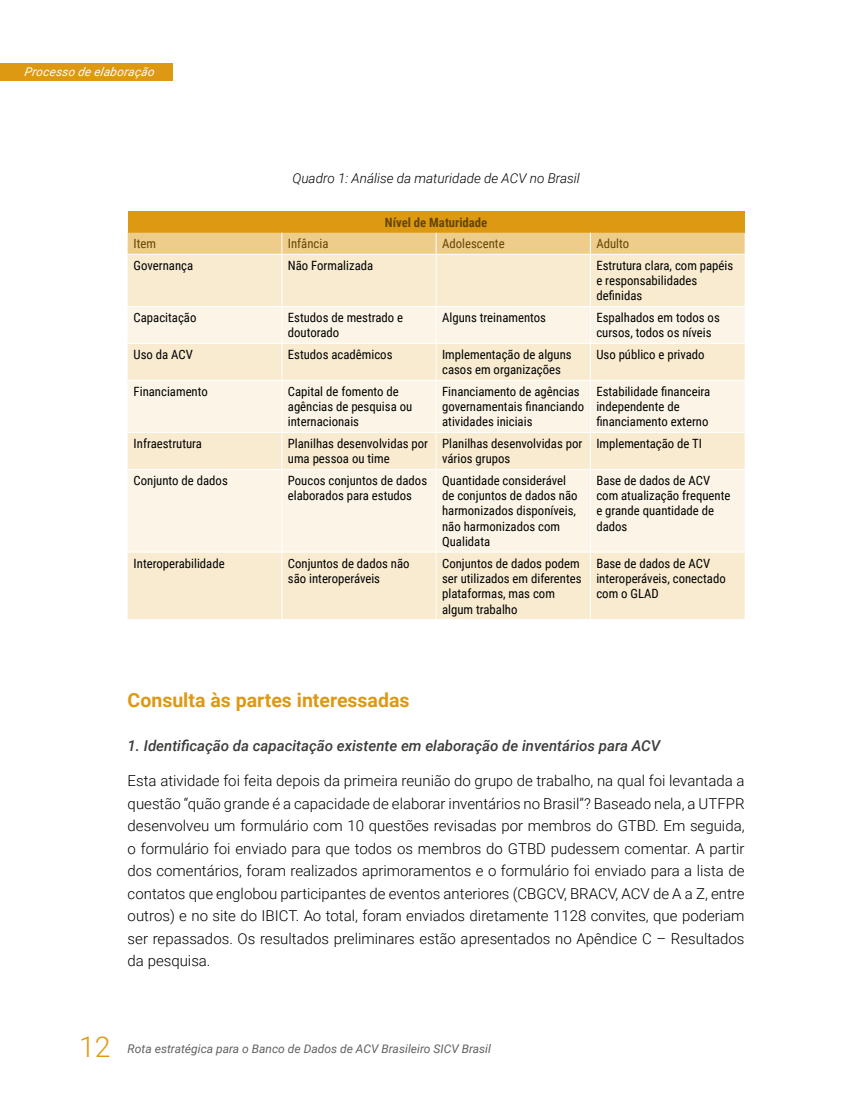
<style>
.page{position:relative;width:851px;height:1106px;background:#fff}
.page>*{position:absolute;margin:0;border:0;box-sizing:border-box;transform-origin:0 0}
.t1{font:300 28.5px "Roboto";color:#de9913}
.t2{font:700 19.5px "Roboto";color:#de9913}
.t3{font:300 15px/22.5px "Roboto";color:#000;text-align:justify}
.t4{font:italic 500 15px "Roboto";color:#3c3c3b}
.t5{font:italic 300 13.5px "Roboto";color:#000}
.t6{font:12.75px/15.3px "Roboto Condensed";color:#000}
.t7{font:12.75px "Roboto Condensed";color:#644605}
.t8{font:700 12.75px "Roboto Condensed";color:#644605}
.t9{font:italic 12px "Roboto";color:#616160}
.t10{font:italic 12px "Roboto";color:#fff}
</style>
<div class="page">
<div style="left:0;top:64px;width:173px;height:17px;background:#de9913"></div>
<div style="left:128px;top:211px;width:616px;height:22px;background:#de9913"></div>
<div style="left:128px;top:255px;width:616px;height:364px;background:#f8ebd0"></div>
<svg style="left:128px;top:307px;width:616px;height:244px;background:#faf2e0"></svg>
<hr style="left:281px;top:255px;width:1px;height:51px;background:#fff">
<hr style="left:435px;top:255px;width:1px;height:51px;background:#fff">
<hr style="left:590px;top:255px;width:1px;height:51px;background:#fff">
<hr style="left:128px;top:306px;width:154px;height:1px;background:#fff">
<hr style="left:282px;top:306px;width:154px;height:1px;background:#fff">
<hr style="left:281px;top:307px;width:1px;height:36px;background:#fff">
<hr style="left:436px;top:306px;width:154px;height:1px;background:#fff">
<hr style="left:435px;top:307px;width:1px;height:36px;background:#fff">
<hr style="left:590px;top:306px;width:154px;height:1px;background:#fff">
<hr style="left:590px;top:307px;width:1px;height:36px;background:#fff">
<hr style="left:128px;top:343px;width:154px;height:1px;background:#fff">
<hr style="left:282px;top:343px;width:154px;height:1px;background:#fff">
<hr style="left:281px;top:344px;width:1px;height:36px;background:#fff">
<hr style="left:436px;top:343px;width:154px;height:1px;background:#fff">
<hr style="left:435px;top:344px;width:1px;height:36px;background:#fff">
<hr style="left:590px;top:343px;width:154px;height:1px;background:#fff">
<hr style="left:590px;top:344px;width:1px;height:36px;background:#fff">
<hr style="left:128px;top:380px;width:154px;height:1px;background:#fff">
<hr style="left:282px;top:380px;width:154px;height:1px;background:#fff">
<hr style="left:281px;top:380px;width:1px;height:52px;background:#fff">
<hr style="left:436px;top:380px;width:154px;height:1px;background:#fff">
<hr style="left:435px;top:380px;width:1px;height:52px;background:#fff">
<hr style="left:590px;top:380px;width:154px;height:1px;background:#fff">
<hr style="left:590px;top:380px;width:1px;height:52px;background:#fff">
<hr style="left:128px;top:432px;width:154px;height:1px;background:#fff">
<hr style="left:282px;top:432px;width:154px;height:1px;background:#fff">
<hr style="left:281px;top:433px;width:1px;height:36px;background:#fff">
<hr style="left:436px;top:432px;width:154px;height:1px;background:#fff">
<hr style="left:435px;top:433px;width:1px;height:36px;background:#fff">
<hr style="left:590px;top:432px;width:154px;height:1px;background:#fff">
<hr style="left:590px;top:433px;width:1px;height:36px;background:#fff">
<hr style="left:128px;top:469px;width:154px;height:1px;background:#fff">
<hr style="left:282px;top:469px;width:154px;height:1px;background:#fff">
<hr style="left:281px;top:469px;width:1px;height:82px;background:#fff">
<hr style="left:436px;top:469px;width:154px;height:1px;background:#fff">
<hr style="left:435px;top:469px;width:1px;height:82px;background:#fff">
<hr style="left:590px;top:469px;width:154px;height:1px;background:#fff">
<hr style="left:590px;top:469px;width:1px;height:82px;background:#fff">
<hr style="left:128px;top:551px;width:154px;height:1px;background:#fff">
<hr style="left:282px;top:551px;width:154px;height:1px;background:#fff">
<hr style="left:281px;top:552px;width:1px;height:67px;background:#fff">
<hr style="left:436px;top:551px;width:154px;height:1px;background:#fff">
<hr style="left:435px;top:552px;width:1px;height:67px;background:#fff">
<hr style="left:590px;top:551px;width:154px;height:1px;background:#fff">
<hr style="left:590px;top:552px;width:1px;height:67px;background:#fff">
<div style="left:128px;top:233px;width:616px;height:21px;background:#eecc89"></div>
<p class="t10" style="left:24px;top:63px;width:134px">Processo de elaboração</p>
<p class="t5" style="left:292px;top:168px;width:289px">Quadro 1: Análise da maturidade de ACV no Brasil</p>
<p class="t8" style="left:385px;top:213px;width:104px">Nível de Maturidade</p>
<p class="t7" style="left:134px;top:235px;width:24px">Item</p>
<p class="t7" style="left:288px;top:235px;width:42px">Infância</p>
<p class="t7" style="left:442px;top:235px;width:64px">Adolescente</p>
<p class="t7" style="left:596px;top:235px;width:34px">Adulto</p>
<p class="t6" style="left:134px;top:257px;width:61px">Governança</p>
<p class="t6" style="left:288px;top:257px;width:87px">Não Formalizada</p>
<p class="t6" style="left:596px;top:257px;width:138px">Estrutura clara, com papéis e responsabilidades definidas</p>
<p class="t6" style="left:134px;top:309px;width:64px">Capacitação</p>
<p class="t6" style="left:288px;top:309px;width:117px">Estudos de mestrado e doutorado</p>
<p class="t6" style="left:442px;top:309px;width:105px">Alguns treinamentos</p>
<p class="t6" style="left:596px;top:309px;width:125px">Espalhados em todos os cursos, todos os níveis</p>
<p class="t6" style="left:134px;top:346px;width:61px">Uso da ACV</p>
<p class="t6" style="left:288px;top:346px;width:106px">Estudos acadêmicos</p>
<p class="t6" style="left:442px;top:346px;width:131px">Implementação de alguns casos em organizações</p>
<p class="t6" style="left:596px;top:346px;width:110px">Uso público e privado</p>
<p class="t6" style="left:134px;top:383px;width:76px">Financiamento</p>
<p class="t6" style="left:288px;top:383px;width:126px">Capital de fomento de agências de pesquisa ou internacionais</p>
<p class="t6" style="left:442px;top:383px;width:143px">Financiamento de agências governamentais financiando atividades iniciais</p>
<p class="t6" style="left:596px;top:383px;width:115px">Estabilidade financeira independente de financiamento externo</p>
<p class="t6" style="left:134px;top:435px;width:70px">Infraestrutura</p>
<p class="t6" style="left:288px;top:435px;width:142px">Planilhas desenvolvidas por uma pessoa ou time</p>
<p class="t6" style="left:442px;top:435px;width:142px">Planilhas desenvolvidas por vários grupos</p>
<p class="t6" style="left:596px;top:435px;width:107px">Implementação de TI</p>
<p class="t6" style="left:134px;top:472px;width:96px">Conjunto de dados</p>
<p class="t6" style="left:288px;top:472px;width:141px">Poucos conjuntos de dados elaborados para estudos</p>
<p class="t6" style="left:442px;top:472px;width:137px">Quantidade considerável de conjuntos de dados não harmonizados disponíveis, não harmonizados com<br>Qualidata</p>
<p class="t6" style="left:596px;top:472px;width:135px">Base de dados de ACV com atualização frequente e grande quantidade de dados</p>
<p class="t6" style="left:134px;top:555px;width:93px">Interoperabilidade</p>
<p class="t6" style="left:288px;top:555px;width:123px">Conjuntos de dados não são interoperáveis</p>
<p class="t6" style="left:442px;top:555px;width:141px">Conjuntos de dados podem ser utilizados em diferentes plataformas, mas com algum trabalho</p>
<p class="t6" style="left:596px;top:555px;width:131px">Base de dados de ACV interoperáveis, conectado com o GLAD</p>
<h2 class="t2" style="left:128px;top:686px;width:283px">Consulta às partes interessadas</h2>
<p class="t4" style="left:128px;top:735px;width:534px">1. Identificação da capacitação existente em elaboração de inventários para ACV</p>
<p class="t3" style="left:128px;top:769px;width:618px">Esta atividade foi feita depois da primeira reunião do grupo de trabalho, na qual foi levantada a questão “quão grande é a capacidade de elaborar inventários no Brasil”? Baseado nela, a UTFPR desenvolveu um formulário com 10 questões revisadas por membros do GTBD. Em seguida, o formulário foi enviado para que todos os membros do GTBD pudessem comentar. A partir dos comentários, foram realizados aprimoramentos e o formulário foi enviado para a lista de contatos que englobou participantes de eventos anteriores (CBGCV, BRACV, ACV de A a Z, entre outros) e no site do IBICT. Ao total, foram enviados diretamente 1128 convites, que poderiam ser repassados. Os resultados preliminares estão apresentados no Apêndice C – Resultados da pesquisa.</p>
<h1 class="t1" style="left:79px;top:1027px;width:33px">12</h1>
<p class="t9" style="left:128px;top:1040px;width:365px">Rota estratégica para o Banco de Dados de ACV Brasileiro SICV Brasil</p>
</div>
